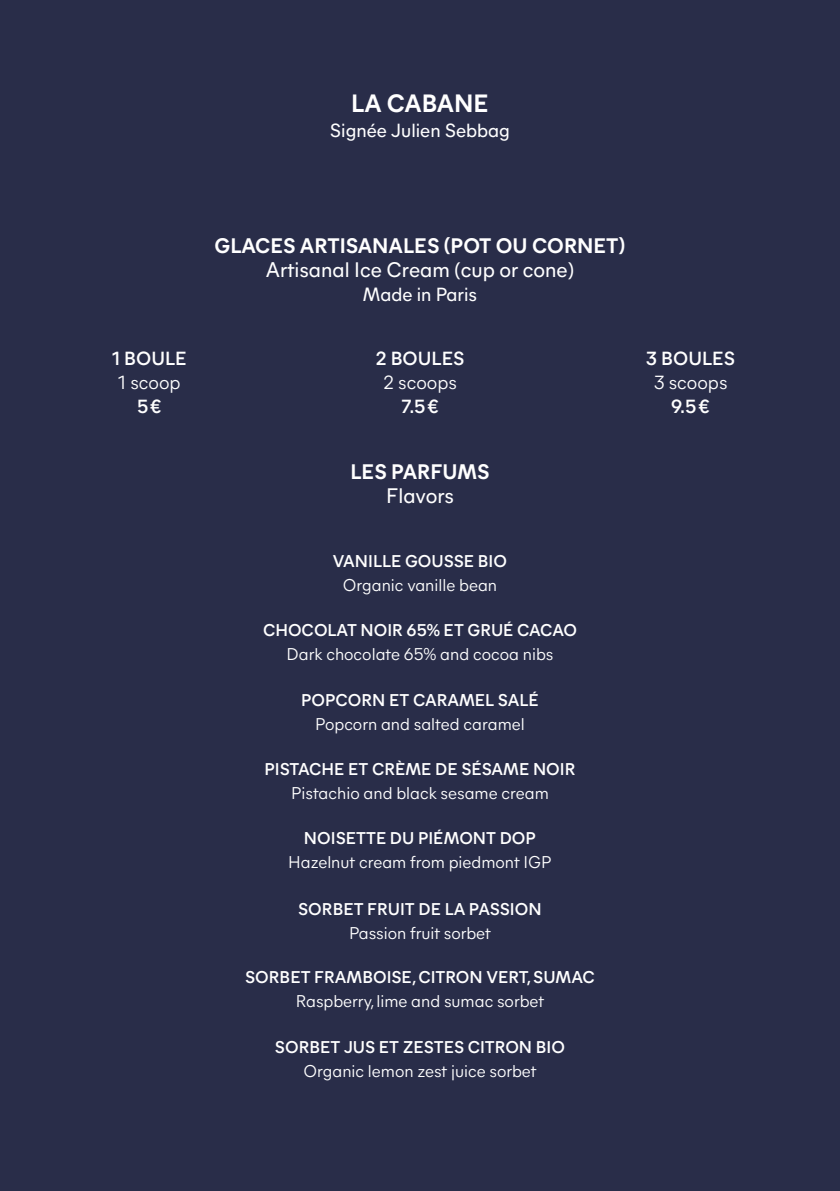
<style>
.page{position:relative;width:840px;height:1191px;background:#fff}
.page>*{position:absolute;margin:0;border:0;box-sizing:border-box;transform-origin:0 0}
.t1{font:700 25px "Mier A";color:#fff}
.t2{font:700 21px "Mier A";color:#fff}
.t3{font:21px "Mier A";color:#fff}
.t4{font:600 19px "Mier A";color:#fff}
.t5{font:19px "Mier A";color:#fff}
.t6{font:19px "Mier A";color:#fff}
.t7{font:17px "Mier A";color:#fff}
.t8{font:600 17px "Mier A";color:#fff}
</style>
<div class="page">
<div style="left:0;top:0;width:839px;height:1191px;background:#292d49"></div>
<h1 class="t1" style="left:351px;top:85px;width:139px">LA CABANE</h1>
<p class="t5" style="left:330px;top:116px;width:181px">Signée Julien Sebbag</p>
<p class="t4" style="left:112px;top:344px;width:76px">1 BOULE</p>
<p class="t6" style="left:118px;top:368px;width:64px">1 scoop</p>
<p class="t4" style="left:137px;top:392px;width:26px">5€</p>
<p class="t2" style="left:214px;top:230px;width:412px">GLACES ARTISANALES (POT OU CORNET)</p>
<p class="t3" style="left:266px;top:254px;width:309px">Artisanal Ice Cream (cup or cone)</p>
<p class="t5" style="left:363px;top:281px;width:115px">Made in Paris</p>
<p class="t4" style="left:375px;top:344px;width:90px">2 BOULES</p>
<p class="t6" style="left:383px;top:368px;width:75px">2 scoops</p>
<p class="t4" style="left:400px;top:392px;width:40px">7.5€</p>
<p class="t2" style="left:350px;top:456px;width:140px">LES PARFUMS</p>
<p class="t3" style="left:386px;top:480px;width:69px">Flavors</p>
<p class="t8" style="left:333px;top:549px;width:176px">VANILLE GOUSSE BIO</p>
<p class="t7" style="left:342px;top:573px;width:156px">Organic vanille bean</p>
<p class="t8" style="left:263px;top:618px;width:315px">CHOCOLAT NOIR 65% ET GRUÉ CACAO</p>
<p class="t7" style="left:286px;top:642px;width:268px">Dark chocolate 65% and cocoa nibs</p>
<p class="t8" style="left:301px;top:687px;width:239px">POPCORN ET CARAMEL SALÉ</p>
<p class="t7" style="left:315px;top:711px;width:211px">Popcorn and salted caramel</p>
<p class="t8" style="left:264px;top:756px;width:312px">PISTACHE ET CRÈME DE SÉSAME NOIR</p>
<p class="t7" style="left:291px;top:780px;width:259px">Pistachio and black sesame cream</p>
<p class="t8" style="left:304px;top:826px;width:233px">NOISETTE DU PIÉMONT DOP</p>
<p class="t7" style="left:288px;top:850px;width:265px">Hazelnut cream from piedmont IGP</p>
<p class="t8" style="left:298px;top:896px;width:245px">SORBET FRUIT DE LA PASSION</p>
<p class="t7" style="left:349px;top:920px;width:143px">Passion fruit sorbet</p>
<p class="t8" style="left:245px;top:965px;width:351px">SORBET FRAMBOISE, CITRON VERT, SUMAC</p>
<p class="t7" style="left:295px;top:989px;width:250px">Raspberry, lime and sumac sorbet</p>
<p class="t8" style="left:275px;top:1034px;width:291px">SORBET JUS ET ZESTES CITRON BIO</p>
<p class="t7" style="left:303px;top:1058px;width:234px">Organic lemon zest juice sorbet</p>
<p class="t4" style="left:645px;top:344px;width:90px">3 BOULES</p>
<p class="t6" style="left:653px;top:368px;width:75px">3 scoops</p>
<p class="t4" style="left:670px;top:392px;width:40px">9.5€</p>
</div>
